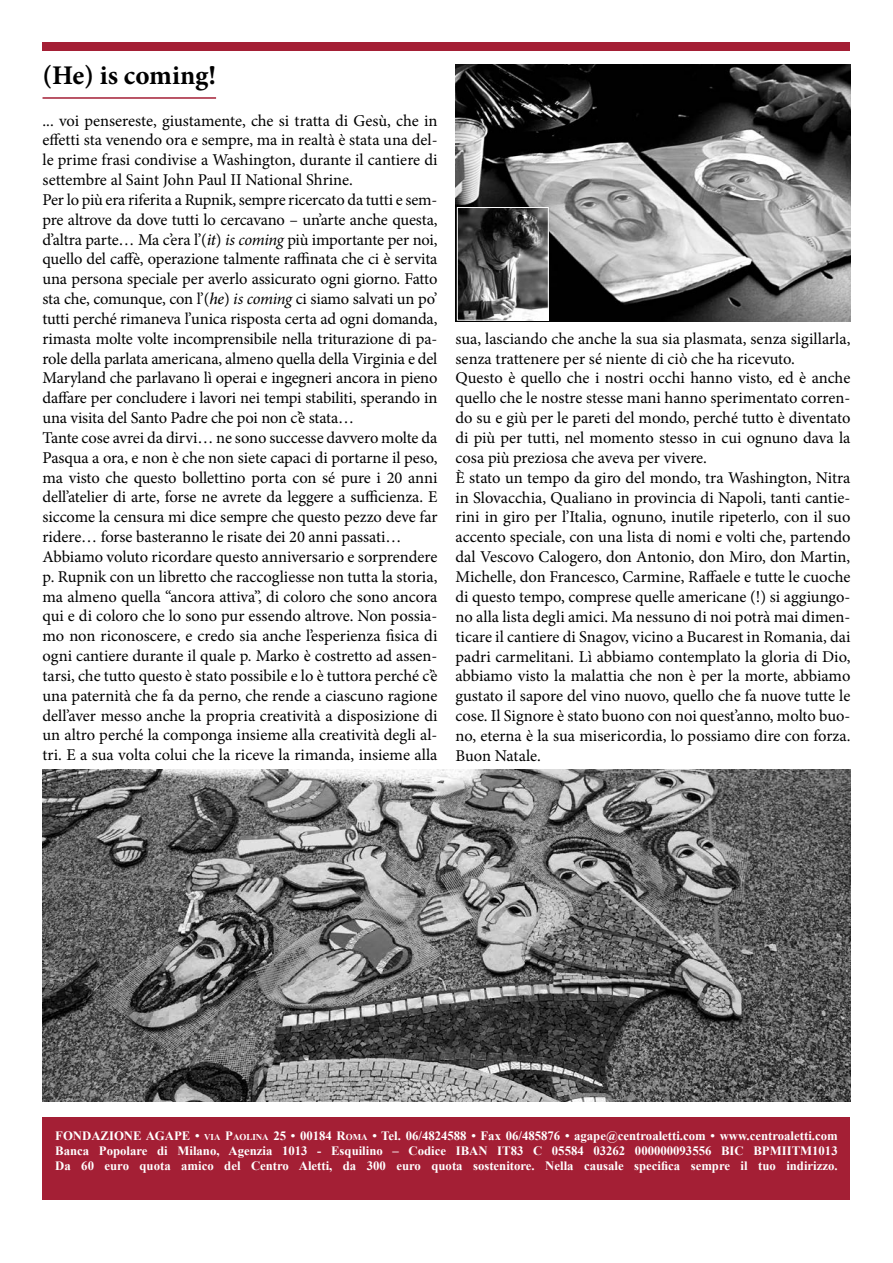
<style>
.page{position:relative;width:893px;height:1263px;background:#fff}
.page>*{position:absolute;margin:0;border:0;box-sizing:border-box;transform-origin:0 0}
.t1{font:700 27px "Minion Pro";color:#000}
.t2{font:16.5px/19.8px "Minion Pro";letter-spacing:-.005em;color:#000}
.t3{font:700 12.75px/15.3px "Times New Roman";color:#fff;text-align:justify}
.s1{font-weight:500;font-style:italic}
.s2{font-style:italic}
.s3{font-size:8.85px}
.s4{font-style:inherit}
</style>
<div class="page">
<hr style="left:43px;top:97px;width:173px;height:2px;background:#a41f35">
<div style="left:43px;top:43px;width:807px;height:8px;background:#a41f35"></div>
<div style="left:43px;top:1117px;width:807px;height:82px;background:#a41f35"></div>
<img style="left:43px;top:770px;width:807px;height:332px">
<img style="left:455px;top:65px;width:395px;height:257px">
<img style="left:459px;top:209px;width:87px;height:109px">
<div style="left:457px;top:207px;width:91px;height:113px;border:1px solid #fff"></div>
<h1 class="t1" style="left:43px;top:57px;width:175px">(He) is coming!</h1>
<p class="t2" style="left:43px;top:110px;width:397px">... voi pensereste, giustamente, che si tratta di Gesù, che in effetti sta venendo ora e sempre, ma in realtà è stata una del&shy;le prime frasi condivise a Washington, durante il cantiere di settembre al Saint John Paul II National Shrine.<br>Per lo più era riferita a Rupnik, sempre ricercato da tutti e sem&shy;pre altrove da dove tutti lo cercavano – un’arte anche questa, d’altra parte… Ma c’era l’(<span class="s1">it</span>) <span class="s2">is coming</span> più importante per noi, quello del caffè, operazione talmente raffinata che ci è servita una persona speciale per averlo assicurato ogni giorno. Fatto sta che, comunque, con l’(<span class="s1">he</span>) <span class="s2">is coming</span> ci siamo salvati un po’ tutti perché rimaneva l’unica risposta certa ad ogni domanda, rimasta molte volte incomprensibile nella triturazione di pa&shy;role della parlata americana, almeno quella della Virginia e del Maryland che parlavano lì operai e ingegneri ancora in pieno daffare per concludere i lavori nei tempi stabiliti, sperando in una visita del Santo Padre che poi non c’è stata…<br>Tante cose avrei da dirvi… ne sono successe davvero molte da Pasqua a ora, e non è che non siete capaci di portarne il peso, ma visto che questo bollettino porta con sé pure i 20 anni dell’atelier di arte, forse ne avrete da leggere a sufficienza. E siccome la censura mi dice sempre che questo pezzo deve far ridere… forse basteranno le risate dei 20 anni passati… Abbiamo voluto ricordare questo anniversario e sorprendere p. Rupnik con un libretto che raccogliesse non tutta la storia, ma almeno quella “ancora attiva”, di coloro che sono ancora qui e di coloro che lo sono pur essendo altrove. Non possia&shy;mo non riconoscere, e credo sia anche l’esperienza fisica di ogni cantiere durante il quale p. Marko è costretto ad assen&shy;tarsi, che tutto questo è stato possibile e lo è tuttora perché c’è una paternità che fa da perno, che rende a ciascuno ragione dell’aver messo anche la propria creatività a disposizione di un altro perché la componga insieme alla creatività degli al&shy;tri. E a sua volta colui che la riceve la rimanda, insieme alla</p>
<p class="t2" style="left:455px;top:329px;width:396px">sua, lasciando che anche la sua sia plasmata, senza sigillarla, senza trattenere per sé niente di ciò che ha ricevuto.<br>Questo è quello che i nostri occhi hanno visto, ed è anche quello che le nostre stesse mani hanno sperimentato corren&shy;do su e giù per le pareti del mondo, perché tutto è diventato di più per tutti, nel momento stesso in cui ognuno dava la cosa più preziosa che aveva per vivere.<br>È stato un tempo da giro del mondo, tra Washington, Nitra in Slovacchia, Qualiano in provincia di Napoli, tanti cantie&shy;rini in giro per l’Italia, ognuno, inutile ripeterlo, con il suo accento speciale, con una lista di nomi e volti che, partendo dal Vescovo Calogero, don Antonio, don Miro, don Martin, Michelle, don Francesco, Carmine, Raffaele e tutte le cuoche di questo tempo, comprese quelle americane (!) si aggiungo&shy;no alla lista degli amici. Ma nessuno di noi potrà mai dimen&shy;ticare il cantiere di Snagov, vicino a Bucarest in Romania, dai padri carmelitani. Lì abbiamo contemplato la gloria di Dio, abbiamo visto la malattia che non è per la morte, abbiamo gustato il sapore del vino nuovo, quello che fa nuove tutte le cose. Il Signore è stato buono con noi quest’anno, molto buo&shy;no, eterna è la sua misericordia, lo possiamo dire con forza.<br>Buon Natale.</p>
<p class="t3" style="left:55px;top:1127px;width:784px">Fondazione Agape • <span class="s3">VIA</span> <span class="s4">P</span><span class="s3">AOLINA</span> <span class="s4">25 • 00184 R</span><span class="s3">OMA</span> • Tel. 06/4824588 • Fax 06/485876 • agape@centroaletti.com • www.centroaletti.com Banca Popolare di Milano, Agenzia 1013 - Esquilino – Codice IBAN IT83 C 05584 03262 000000093556 BIC BPMIITM1013<br>Da 60 euro quota amico del Centro Aletti, da 300 euro quota sostenitore. Nella causale specifica sempre il tuo indirizzo.</p>
</div>
